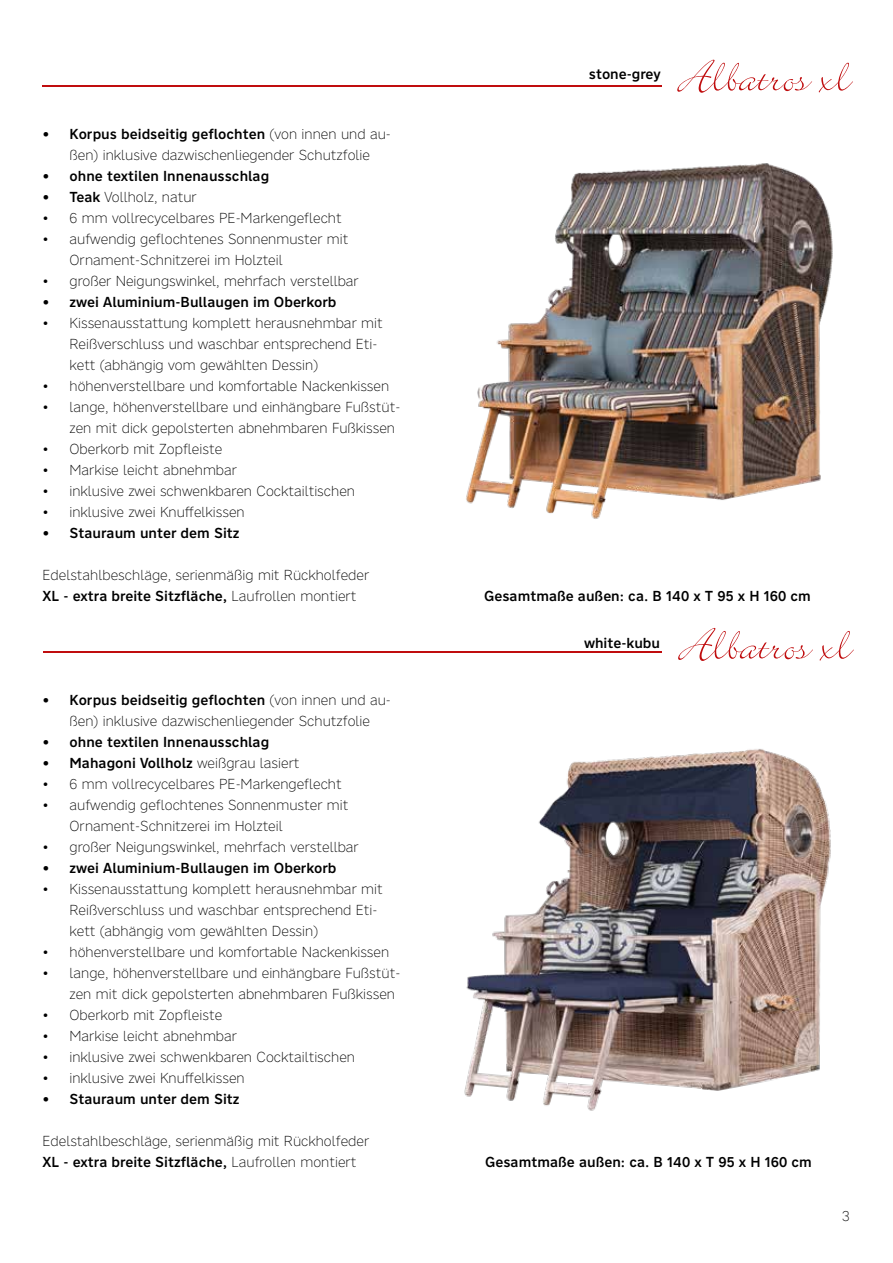
<style>
.page{position:relative;width:893px;height:1263px;background:#fff}
.page>*{position:absolute;margin:0;border:0;box-sizing:border-box;transform-origin:0 0}
.t1{font:51px "Bickley Script";color:#c00d0e}
.t2{font:200 14.25px/21px "Nort";color:#000}
.t3{font:500 14.25px "Nort";color:#000}
.s1{font-weight:500}
.s2{font-weight:200}
</style>
<div class="page">
<img style="left:466px;top:163px;width:367px;height:356px">
<hr style="left:43px;top:85px;width:619px;height:1px;background:#c00d0e">
<hr style="left:43px;top:651px;width:619px;height:2px;background:#c00d0e">
<img style="left:464px;top:749px;width:367px;height:362px">
<p class="t2" style="left:43px;top:123px;width:350px;text-align:center"><span class="s1">• Korpus beidseitig geflochten</span> (von innen und au&shy;ßen) inklusive dazwischenliegender Schutzfolie</p>
<p class="t3" style="left:43px;top:166px;width:228px">• ohne textilen Innenausschlag</p>
<p class="t2" style="left:43px;top:186px;width:156px"><span class="s1">• Teak</span> Vollholz, natur</p>
<p class="t2" style="left:43px;top:207px;width:301px">• 6 mm vollrecycelbares PE-Markengeflecht</p>
<p class="t2" style="left:70px;top:228px;width:280px;text-indent:-27px">• aufwendig geflochtenes Sonnenmuster mit<br>Ornament-Schnitzerei im Holzteil</p>
<p class="t2" style="left:43px;top:270px;width:318px">• großer Neigungswinkel, mehrfach verstellbar</p>
<p class="t3" style="left:43px;top:292px;width:296px">• zwei Aluminium-Bullaugen im Oberkorb</p>
<p class="t2" style="left:70px;top:312px;width:315px;text-indent:-27px">• Kissenausstattung komplett herausnehmbar mit<br>Reißverschluss und waschbar entsprechend Eti&shy;kett (abhängig vom gewählten Dessin)</p>
<p class="t2" style="left:43px;top:375px;width:348px">• höhenverstellbare und komfortable Nackenkissen</p>
<p class="t2" style="left:70px;top:396px;width:332px;text-indent:-27px">• lange, höhenverstellbare und einhängbare Fußstüt&shy;zen mit dick gepolsterten abnehmbaren Fußkissen</p>
<p class="t2" style="left:43px;top:438px;width:181px">• Oberkorb mit Zopfleiste</p>
<p class="t2" style="left:43px;top:459px;width:196px">• Markise leicht abnehmbar</p>
<p class="t2" style="left:43px;top:480px;width:314px">• inklusive zwei schwenkbaren Cocktailtischen</p>
<p class="t2" style="left:43px;top:501px;width:204px">• inklusive zwei Knuffelkissen</p>
<p class="t3" style="left:43px;top:523px;width:199px">• Stauraum unter dem Sitz</p>
<p class="t2" style="left:43px;top:564px;width:328px">Edelstahlbeschläge, serienmäßig mit Rückholfeder<br><span class="s1">XL - extra breite Sitzfläche,</span> Laufrollen montiert</p>
<p class="t2" style="left:43px;top:689px;width:350px;text-align:center"><span class="s1">• Korpus beidseitig geflochten</span> (von innen und au&shy;ßen) inklusive dazwischenliegender Schutzfolie</p>
<p class="t3" style="left:43px;top:732px;width:228px">• ohne textilen Innenausschlag</p>
<p class="t3" style="left:43px;top:753px;width:258px">• Mahagoni Vollholz <span class="s2">weißgrau lasiert</span></p>
<p class="t2" style="left:43px;top:773px;width:301px">• 6 mm vollrecycelbares PE-Markengeflecht</p>
<p class="t2" style="left:70px;top:794px;width:280px;text-indent:-27px">• aufwendig geflochtenes Sonnenmuster mit<br>Ornament-Schnitzerei im Holzteil</p>
<p class="t2" style="left:43px;top:836px;width:318px">• großer Neigungswinkel, mehrfach verstellbar</p>
<p class="t3" style="left:43px;top:858px;width:296px">• zwei Aluminium-Bullaugen im Oberkorb</p>
<p class="t2" style="left:70px;top:878px;width:315px;text-indent:-27px">• Kissenausstattung komplett herausnehmbar mit<br>Reißverschluss und waschbar entsprechend Eti&shy;kett (abhängig vom gewählten Dessin)</p>
<p class="t2" style="left:43px;top:941px;width:348px">• höhenverstellbare und komfortable Nackenkissen</p>
<p class="t2" style="left:70px;top:962px;width:332px;text-indent:-27px">• lange, höhenverstellbare und einhängbare Fußstüt&shy;zen mit dick gepolsterten abnehmbaren Fußkissen</p>
<p class="t2" style="left:43px;top:1004px;width:181px">• Oberkorb mit Zopfleiste</p>
<p class="t2" style="left:43px;top:1025px;width:196px">• Markise leicht abnehmbar</p>
<p class="t2" style="left:43px;top:1046px;width:314px">• inklusive zwei schwenkbaren Cocktailtischen</p>
<p class="t2" style="left:43px;top:1067px;width:204px">• inklusive zwei Knuffelkissen</p>
<p class="t3" style="left:43px;top:1089px;width:199px">• Stauraum unter dem Sitz</p>
<p class="t2" style="left:43px;top:1130px;width:328px">Edelstahlbeschläge, serienmäßig mit Rückholfeder<br><span class="s1">XL - extra breite Sitzfläche,</span> Laufrollen montiert</p>
<p class="t3" style="left:589px;top:65px;width:73px">stone-grey</p>
<h1 class="t1" style="left:678px;top:52px;width:173px">Albatros xl</h1>
<p class="t3" style="left:484px;top:586px;width:328px">Gesamtmaße außen: ca. B 140 x T 95 x H 160 cm</p>
<p class="t3" style="left:584px;top:634px;width:78px">white-kubu</p>
<h1 class="t1" style="left:679px;top:620px;width:173px">Albatros xl</h1>
<p class="t3" style="left:485px;top:1153px;width:328px">Gesamtmaße außen: ca. B 140 x T 95 x H 160 cm</p>
<p class="t2" style="left:842px;top:1205px;width:9px">3</p>
</div>
